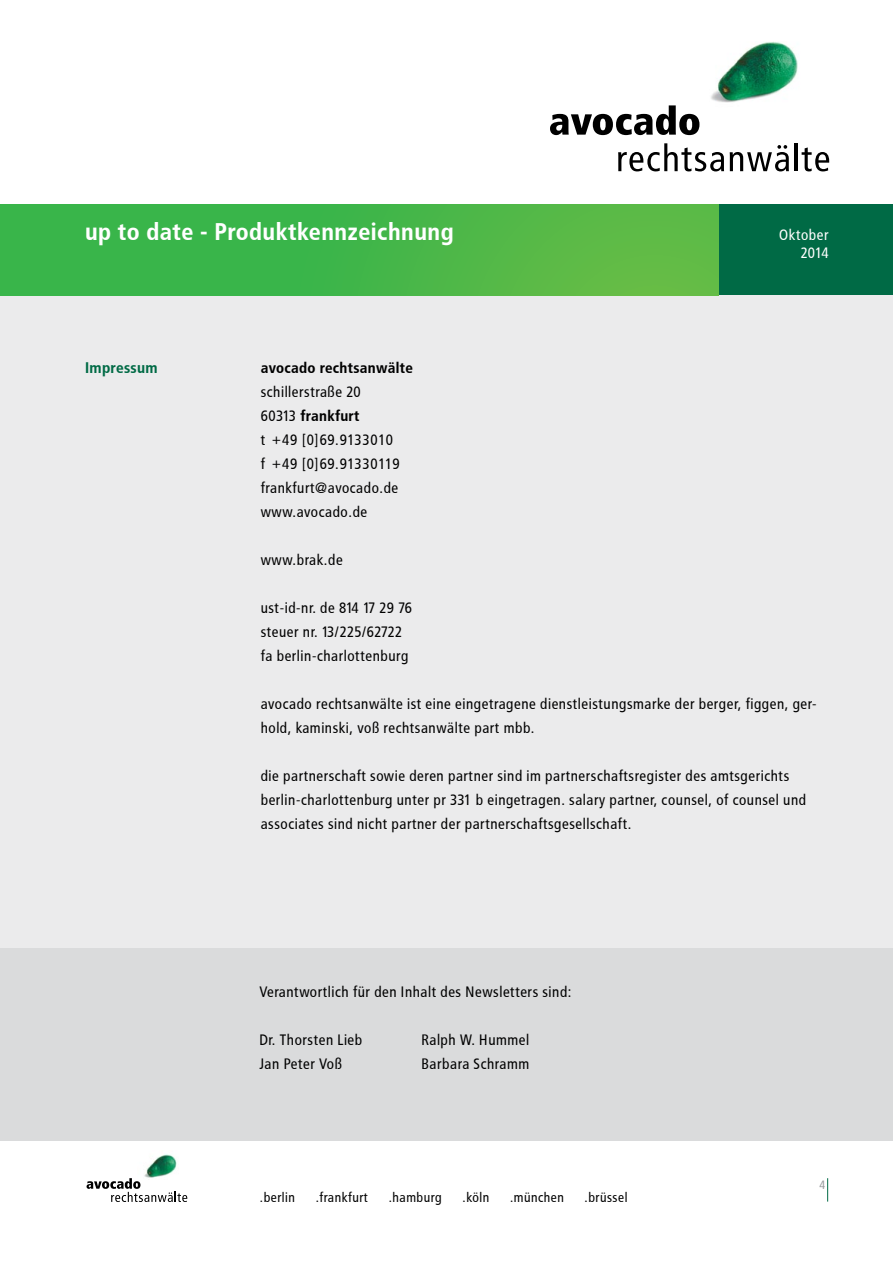
<style>
.page{position:relative;width:893px;height:1263px;background:#fff}
.page>*{position:absolute;margin:0;border:0;box-sizing:border-box;transform-origin:0 0}
.t1{font:700 24px "Avocado";color:#fff}
.t2{font:700 15.3px "Avocado";color:#006a45}
.t3{font:15px/24px "Avocado";color:#000}
.t4{font:700 15px "Avocado";color:#000}
.t5{font:15px/18px "Avocado";color:#fff;text-align:right}
.t6{font:13.5px "Avocado";color:#000}
.t7{font:12px "Avocado";color:#97999c}
.s1{font-weight:700}
</style>
<div class="page">
<img style="left:711px;top:42px;width:87px;height:61px">
<svg style="left:550px;top:105px;width:149px;height:30px"></svg>
<svg style="left:618px;top:143px;width:106px;height:28px"></svg>
<svg style="left:730px;top:145px;width:59px;height:26px"></svg>
<hr style="left:795px;top:143px;width:3px;height:28px;background:#000">
<svg style="left:802px;top:147px;width:27px;height:24px"></svg>
<div style="left:719px;top:204px;width:174px;height:92px;background:#006a45"></div>
<svg style="left:827px;top:1178px;width:1px;height:23px"></svg>
<div style="left:0;top:296px;width:893px;height:845px;background:#ebebec"></div>
<img style="left:144px;top:1154px;width:33px;height:24px">
<svg style="left:87px;top:1178px;width:100px;height:24px"></svg>
<div style="left:0;top:204px;width:719px;height:92px;background:linear-gradient(to right,#2eb34b,#61bb46)"></div>
<div style="left:0;top:949px;width:893px;height:192px;background:#dadbdc"></div>
<h1 class="t1" style="left:85px;top:218px;width:371px">up to date - Produktkennzeichnung</h1>
<p class="t5" style="left:779px;top:226px;width:51px">Oktober<br>2014</p>
<p class="t2" style="left:85px;top:358px;width:75px">Impressum</p>
<p class="t4" style="left:261px;top:358px;width:154px">avocado rechtsanwälte</p>
<p class="t3" style="left:261px;top:379px;width:141px">schillerstraße 20<br>60313 <span class="s1">frankfurt<br></span>t +49 [0]69.9133010 f +49 [0]69.91330119 frankfurt@avocado.de www.avocado.de</p>
<p class="t3" style="left:261px;top:547px;width:84px">www.brak.de</p>
<p class="t3" style="left:261px;top:595px;width:153px">ust-id-nr. de 814 17 29 76 steuer nr. 13/225/62722 fa berlin-charlottenburg</p>
<p class="t3" style="left:261px;top:691px;width:558px">avocado rechtsanwälte ist eine eingetragene dienstleistungsmarke der berger, figgen, ger&shy;hold, kaminski, voß rechtsanwälte part mbb.</p>
<p class="t3" style="left:261px;top:763px;width:547px">die partnerschaft sowie deren partner sind im partnerschaftsregister des amtsgerichts berlin-charlottenburg unter pr 331 b eingetragen. salary partner, counsel, of counsel und associates sind nicht partner der partnerschaftsgesellschaft.</p>
<p class="t3" style="left:259px;top:979px;width:314px">Verantwortlich für den Inhalt des Newsletters sind:</p>
<p class="t3" style="left:259px;top:1027px;width:105px">Dr. Thorsten Lieb</p>
<p class="t3" style="left:421px;top:1027px;width:110px">Ralph W. Hummel</p>
<p class="t3" style="left:259px;top:1051px;width:85px">Jan Peter Voß</p>
<p class="t3" style="left:421px;top:1051px;width:110px">Barbara Schramm</p>
<p class="t6" style="left:260px;top:1189px;width:37px">.berlin</p>
<p class="t6" style="left:316px;top:1189px;width:54px">.frankfurt</p>
<p class="t6" style="left:389px;top:1189px;width:55px">.hamburg</p>
<p class="t6" style="left:463px;top:1189px;width:29px">.köln</p>
<p class="t6" style="left:510px;top:1189px;width:56px">.münchen</p>
<p class="t6" style="left:585px;top:1189px;width:45px">.brüssel</p>
<p class="t7" style="left:819px;top:1178px;width:8px">4</p>
</div>
